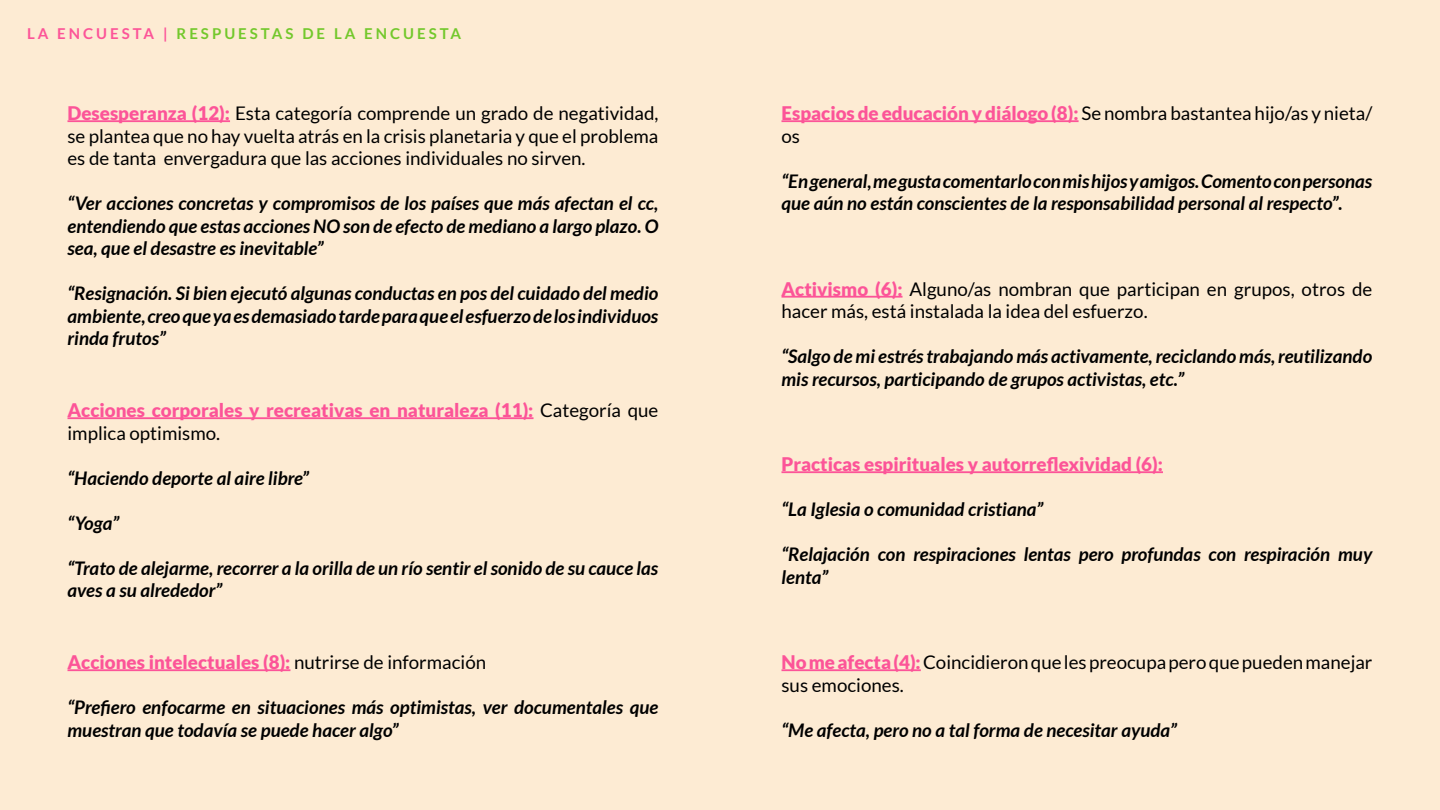
<style>
.page{position:relative;width:1440px;height:810px;background:#fdebd3}
.page>*{position:absolute;margin:0;border:0;box-sizing:border-box;transform-origin:0 0}
.t1{font:italic 700 18.75px/22.5px "Lato";color:#000}
.t2{font:18.75px/22.5px "Lato";color:#000}
.t3{font:900 18.75px/22.5px "Lato";color:#fc5498}
.t4{font:700 15px "Lato";letter-spacing:.2em;color:#73c82c}
.s1{color:#fc5498}
.s2{font-weight:900;color:#fc5498}
.s3{font-weight:400;color:#000}
</style>
<div class="page">
<hr style="left:782px;top:296px;width:121px;height:2px;background:#fc5498">
<hr style="left:782px;top:471px;width:381px;height:2px;background:#fc5498">
<hr style="left:68px;top:120px;width:162px;height:2px;background:#fc5498">
<hr style="left:68px;top:417px;width:466px;height:2px;background:#fc5498">
<hr style="left:68px;top:669px;width:222px;height:2px;background:#fc5498">
<hr style="left:782px;top:669px;width:139px;height:2px;background:#fc5498">
<hr style="left:782px;top:120px;width:297px;height:2px;background:#fc5498">
<p class="t4" style="left:27px;top:25px;width:436px"><span class="s1">LA ENCUESTA |</span> RESPUESTAS DE LA ENCUESTA</p>
<p class="t2" style="left:68px;top:102px;width:593px;text-align:justify"><span class="s2">Desesperanza (12):</span> Esta categoría comprende un grado de negatividad, se plantea que no hay vuelta atrás en la crisis planetaria y que el problema es de tanta envergadura que las acciones individuales no sirven.</p>
<p class="t1" style="left:68px;top:193px;width:592px;text-align:justify">“Ver acciones concretas y compromisos de los países que más afectan el cc, entendiendo que estas acciones NO son de efecto de mediano a largo plazo. O sea, que el desastre es inevitable”</p>
<p class="t1" style="left:68px;top:283px;width:592px;text-align:justify">“Resignación. Si bien ejecutó algunas conductas en pos del cuidado del medio ambiente, creo que ya es demasiado tarde para que el esfuerzo de los individuos rinda frutos”</p>
<p class="t3" style="left:68px;top:399px;width:592px">Acciones corporales y recreativas en naturaleza (11): <span class="s3">Categoría que implica optimismo.</span></p>
<p class="t1" style="left:68px;top:467px;width:243px">“Haciendo deporte al aire libre”</p>
<p class="t1" style="left:68px;top:512px;width:53px">“Yoga”</p>
<p class="t1" style="left:68px;top:557px;width:592px">“Trato de alejarme, recorrer a la orilla de un río sentir el sonido de su cauce las aves a su alrededor”</p>
<p class="t3" style="left:68px;top:651px;width:420px">Acciones intelectuales (8): <span class="s3">nutrirse de información</span></p>
<p class="t1" style="left:68px;top:697px;width:592px">“Prefiero enfocarme en situaciones más optimistas, ver documentales que muestran que todavía se puede hacer algo”</p>
<p class="t2" style="left:782px;top:102px;width:592px"><span class="s2">Espacios de educación y diálogo (8):</span> Se nombra bastantea hijo/as y nieta/ os</p>
<p class="t1" style="left:782px;top:170px;width:592px">“En general, me gusta comentarlo con mis hijos y amigos. Comento con personas que aún no están conscientes de la responsabilidad personal al respecto”.</p>
<p class="t2" style="left:782px;top:278px;width:592px"><span class="s2">Activismo (6):</span> Alguno/as nombran que participan en grupos, otros de hacer más, está instalada la idea del esfuerzo.</p>
<p class="t1" style="left:782px;top:346px;width:592px">“Salgo de mi estrés trabajando más activamente, reciclando más, reutilizando mis recursos, participando de grupos activistas, etc.”</p>
<p class="t3" style="left:782px;top:453px;width:383px">Practicas espirituales y autorreflexividad (6):</p>
<p class="t1" style="left:782px;top:499px;width:263px">“La Iglesia o comunidad cristiana”</p>
<p class="t1" style="left:782px;top:544px;width:592px">“Relajación con respiraciones lentas pero profundas con respiración muy lenta”</p>
<p class="t2" style="left:782px;top:651px;width:593px"><span class="s2">No me afecta (4):</span> Coincidieron que les preocupa pero que pueden manejar sus emociones.</p>
<p class="t1" style="left:782px;top:719px;width:397px">“Me afecta, pero no a tal forma de necesitar ayuda”</p>
</div>
